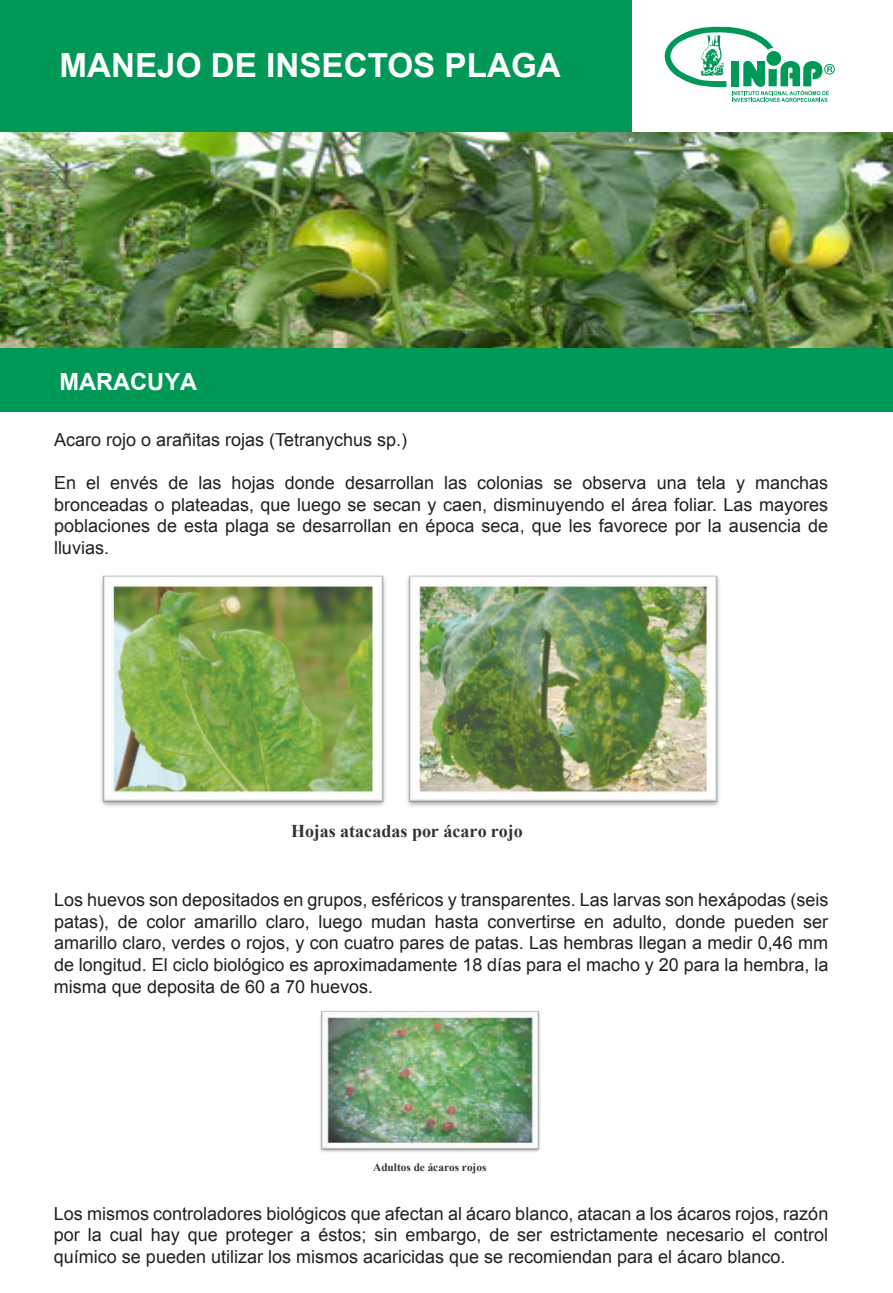
<style>
.page{position:relative;width:893px;height:1293px;background:#fff}
.page>*{position:absolute;margin:0;border:0;box-sizing:border-box;transform-origin:0 0}
.t1{font:700 33.15px "Arial";color:#fff}
.t2{font:700 23.7px "Arial";color:#fff}
.t3{font:18px/21.6px "Arial";color:#231f20;text-align:justify}
.t4{font:700 18px "Times New Roman";color:#313433}
.t5{font:700 11.25px "Times New Roman";color:#313433}
</style>
<div class="page">
<svg style="left:664px;top:26px;width:171px;height:76px"></svg>
<div style="left:0;top:1px;width:632px;height:133px;background:#009856"></div>
<div style="left:0;top:348px;width:892px;height:63px;background:#009856"></div>
<img style="left:101px;top:575px;width:285px;height:232px">
<img style="left:407px;top:575px;width:313px;height:232px">
<img style="left:320px;top:1011px;width:220px;height:141px">
<img style="left:0;top:132px;width:892px;height:215px">
<h1 class="t1" style="left:59px;top:47px;width:503px">MANEJO DE INSECTOS PLAGA</h1>
<h2 class="t2" style="left:59px;top:368px;width:139px">MARACUYA</h2>
<p class="t3" style="left:54px;top:430px;width:355px">Acaro rojo o arañitas rojas (Tetranychus sp.)</p>
<p class="t3" style="left:54px;top:473px;width:776px">En el envés de las hojas donde desarrollan las colonias se observa una tela y manchas bronceadas o plateadas, que luego se secan y caen, disminuyendo el área foliar. Las mayores poblaciones de esta plaga se desarrollan en época seca, que les favorece por la ausencia de lluvias.</p>
<p class="t4" style="left:291px;top:824px;width:233px">Hojas atacadas por ácaro rojo</p>
<p class="t3" style="left:54px;top:890px;width:776px">Los huevos son depositados en grupos, esféricos y transparentes. Las larvas son hexápodas (seis patas), de color amarillo claro, luego mudan hasta convertirse en adulto, donde pueden ser amarillo claro, verdes o rojos, y con cuatro pares de patas. Las hembras llegan a medir 0,46 mm de longitud. El ciclo biológico es aproximadamente 18 días para el macho y 20 para la hembra, la misma que deposita de 60 a 70 huevos.</p>
<p class="t5" style="left:373px;top:1163px;width:115px">Adultos de ácaros rojos</p>
<p class="t3" style="left:54px;top:1204px;width:776px">Los mismos controladores biológicos que afectan al ácaro blanco, atacan a los ácaros rojos, razón por la cual hay que proteger a éstos; sin embargo, de ser estrictamente necesario el control químico se pueden utilizar los mismos acaricidas que se recomiendan para el ácaro blanco.</p>
</div>
